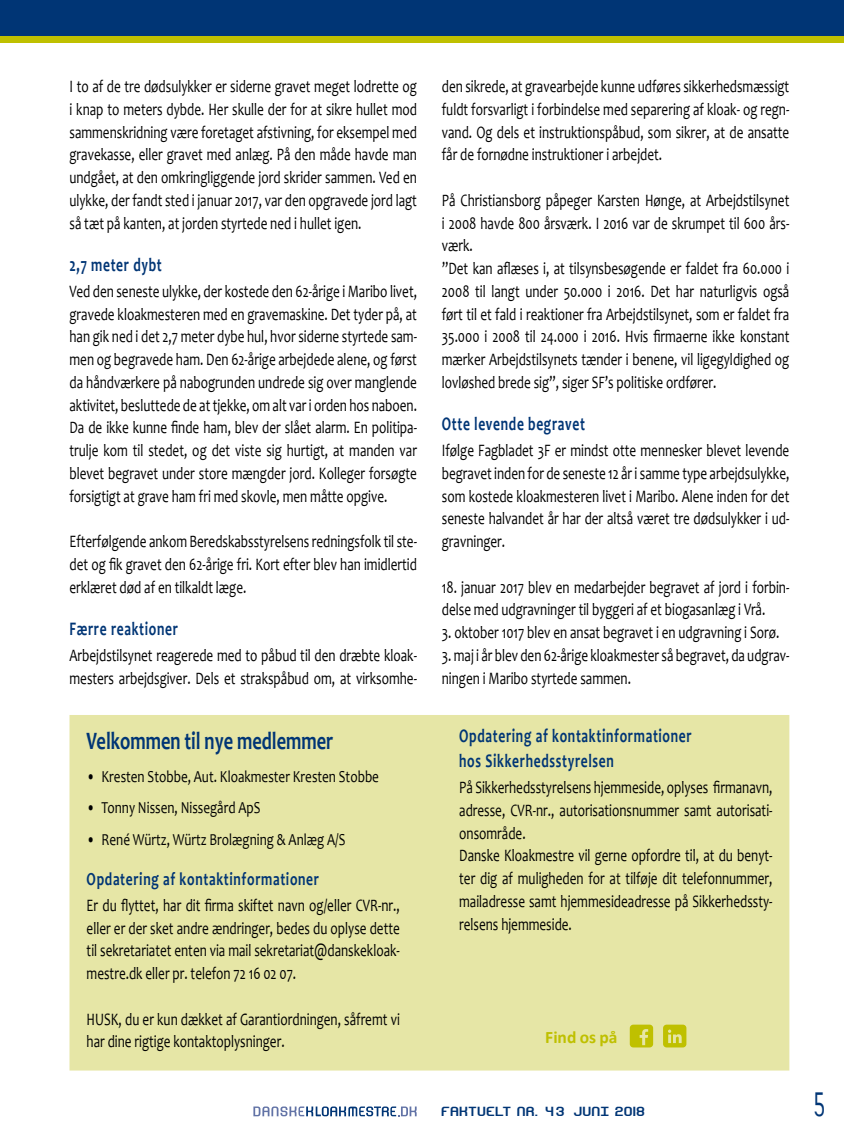
<style>
.page{position:relative;width:844px;height:1141px;background:#fff}
.page>*{position:absolute;margin:0;border:0;box-sizing:border-box;transform-origin:0 0}
.t1{font:800 31.5px "advent";color:#003575;scale:.75 1}
.t2{font:700 25.2px "Candara";color:#003575;scale:.73 1}
.t3{font:700 19.25px/24.5px "Candara";letter-spacing:.05em;color:#003575;scale:.7 1}
.t4{font:700 18.55px "Candara";letter-spacing:.05em;color:#003575;scale:.73 1}
.t5{font:17.5px/22.8px "Candara";color:#000;text-align:justify;scale:.75 1}
.t6{font:700 17.5px "Calibri";color:#bfc000}
.t7{font:16.8px "Candara";color:#000;scale:.78 1}
.t8{font:12.6px "Hyperion Sunset BRK";letter-spacing:.11em;color:#003575;scale:.7 1}
</style>
<div class="page">
<div style="left:0;top:0;width:843px;height:40px;background:#003575"></div>
<div style="left:0;top:37px;width:843px;height:6px;background:#bfc000"></div>
<svg style="left:253px;top:1106px;width:163px;height:10px"></svg>
<div style="left:69px;top:715px;width:721px;height:356px;background:#e6e6a6"></div>
<svg style="left:629px;top:1025px;width:24px;height:22px"></svg>
<svg style="left:663px;top:1025px;width:23px;height:22px"></svg>
<p class="t5" style="left:69px;top:75px;width:465px">I to af de tre dødsulykker er siderne gravet meget lodrette og i knap to meters dybde. Her skulle der for at sikre hullet mod sammenskridning være foretaget afstivning, for eksempel med gravekasse, eller gravet med anlæg. På den måde havde man undgået, at den omkringliggende jord skrider sammen. Ved en ulykke, der fandt sted i januar 2017, var den opgravede jord lagt så tæt på kanten, at jorden styrtede ned i hullet igen.</p>
<p class="t3" style="left:69px;top:252px;width:133px">2,7 meter dybt</p>
<p class="t5" style="left:69px;top:280px;width:465px">Ved den seneste ulykke, der kostede den 62-årige i Maribo livet, gravede kloakmesteren med en gravemaskine. Det tyder på, at han gik ned i det 2,7 meter dybe hul, hvor siderne styrtede sam&shy;men og begravede ham. Den 62-årige arbejdede alene, og først da håndværkere på nabogrunden undrede sig over manglende aktivitet, besluttede de at tjekke, om alt var i orden hos naboen.<br>Da de ikke kunne finde ham, blev der slået alarm. En politipa&shy;trulje kom til stedet, og det viste sig hurtigt, at manden var blevet begravet under store mængder jord. Kolleger forsøgte forsigtigt at grave ham fri med skovle, men måtte opgive.</p>
<p class="t5" style="left:69px;top:530px;width:464px">Efterfølgende ankom Beredskabsstyrelsens redningsfolk til ste&shy;det og fik gravet den 62-årige fri. Kort efter blev han imidlertid erklæret død af en tilkaldt læge.</p>
<p class="t3" style="left:69px;top:616px;width:156px">Færre reaktioner</p>
<p class="t5" style="left:69px;top:644px;width:464px">Arbejdstilsynet reagerede med to påbud til den dræbte kloak&shy;mesters arbejdsgiver. Dels et strakspåbud om, at virksomhe-</p>
<h2 class="t2" style="left:87px;top:725px;width:339px">Velkommen til nye medlemmer</h2>
<p class="t7" style="left:87px;top:766px;width:376px">• Kresten Stobbe, Aut. Kloakmester Kresten Stobbe</p>
<p class="t7" style="left:87px;top:797px;width:224px">• Tonny Nissen, Nissegård ApS</p>
<p class="t7" style="left:87px;top:829px;width:333px">• René Würtz, Würtz Brolægning &amp; Anlæg A/S</p>
<p class="t4" style="left:87px;top:867px;width:320px">Opdatering af kontaktinformationer</p>
<p class="t5" style="left:87px;top:894px;width:419px">Er du flyttet, har dit firma skiftet navn og/eller CVR-nr., eller er der sket andre ændringer, bedes du oplyse dette til sekretariatet enten via mail sekretariat@danskekloak&shy;mestre.dk eller pr. telefon 72 16 02 07.</p>
<p class="t5" style="left:87px;top:1007px;width:419px">HUSK, du er kun dækket af Garantiordningen, såfremt vi har dine rigtige kontaktoplysninger.</p>
<p class="t5" style="left:441px;top:75px;width:465px">den sikrede, at gravearbejde kunne udføres sikkerhedsmæssigt fuldt forsvarligt i forbindelse med separering af kloak- og regn&shy;vand. Og dels et instruktionspåbud, som sikrer, at de ansatte får de fornødne instruktioner i arbejdet.</p>
<p class="t5" style="left:441px;top:189px;width:465px;text-align:left">På Christiansborg påpeger Karsten Hønge, at Arbejdstilsynet i 2008 havde 800 årsværk. I 2016 var de skrumpet til 600 års&shy;værk.<br>”Det kan aflæses i, at tilsynsbesøgende er faldet fra 60.000 i 2008 til langt under 50.000 i 2016. Det har naturligvis også ført til et fald i reaktioner fra Arbejdstilsynet, som er faldet fra 35.000 i 2008 til 24.000 i 2016. Hvis firmaerne ikke konstant mærker Arbejdstilsynets tænder i benene, vil ligegyldighed og lovløshed brede sig”, siger SF’s politiske ordfører.</p>
<p class="t3" style="left:441px;top:411px;width:206px">Otte levende begravet</p>
<p class="t5" style="left:441px;top:439px;width:464px">Ifølge Fagbladet 3F er mindst otte mennesker blevet levende begravet inden for de seneste 12 år i samme type arbejdsulykke, som kostede kloakmesteren livet i Maribo. Alene inden for det seneste halvandet år har der altså været tre dødsulykker i ud&shy;gravninger.</p>
<p class="t5" style="left:441px;top:575px;width:464px">18. januar 2017 blev en medarbejder begravet af jord i forbin&shy;delse med udgravninger til byggeri af et biogasanlæg i Vrå.</p>
<p class="t5" style="left:441px;top:621px;width:451px">3. oktober 1017 blev en ansat begravet i en udgravning i Sorø.</p>
<p class="t5" style="left:441px;top:644px;width:465px">3. maj i år blev den 62-årige kloakmester så begravet, da udgrav&shy;ningen i Maribo styrtede sammen.</p>
<p class="t3" style="left:459px;top:724px;width:333px">Opdatering af kontaktinformationer hos Sikkerhedsstyrelsen</p>
<p class="t5" style="left:459px;top:776px;width:419px;text-align:left">På Sikkerhedsstyrelsens hjemmeside, oplyses firmanavn, adresse, CVR-nr., autorisationsnummer samt autorisati&shy;onsområde.<br>Danske Kloakmestre vil gerne opfordre til, at du benyt&shy;ter dig af muligheden for at tilføje dit telefonnummer, mailadresse samt hjemmesideadresse på Sikkerhedssty&shy;relsens hjemmeside.</p>
<p class="t6" style="left:545px;top:1026px;width:74px">Find os på</p>
<p class="t8" style="left:441px;top:1106px;width:291px">FAKTUELT NR. 4 3 JUNI 2018</p>
<h1 class="t1" style="left:813px;top:1082px;width:16px">5</h1>
</div>
